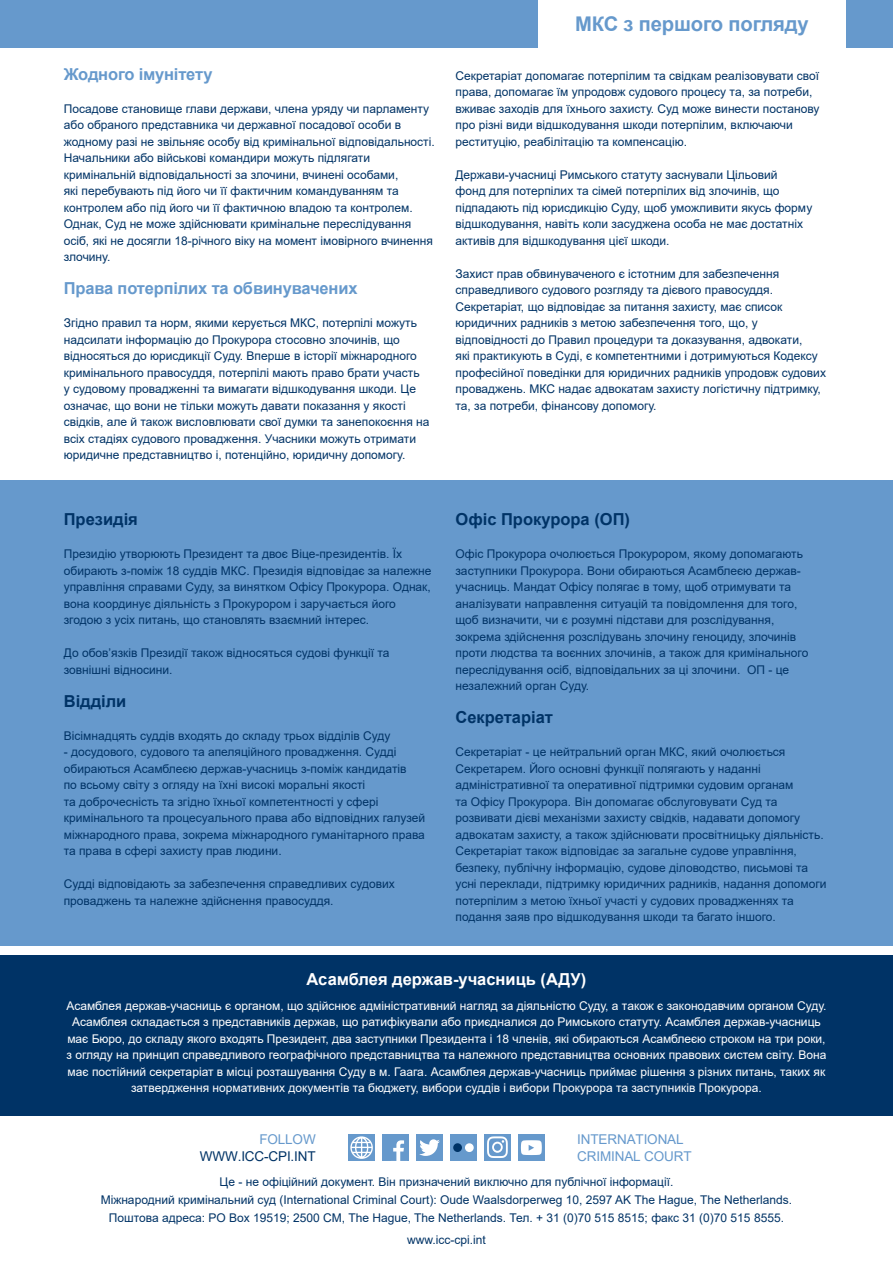
<style>
.page{position:relative;width:893px;height:1263px;background:#fff}
.page>*{position:absolute;margin:0;border:0;box-sizing:border-box;transform-origin:0 0}
.Heading{font:700 20.25px "Arial";letter-spacing:-.01em;color:#69c}
.Heading-2{font:700 16.5px "Arial";letter-spacing:-.01em;color:#69c}
.t1{font:700 16.5px "Arial";color:#036}
.t2{font:700 16.5px "Arial";color:#fff}
.t3{font:13.5px/16.5px "Arial";letter-spacing:-.01em;color:#69c}
.t4{font:13.5px/16.5px "Arial";letter-spacing:-.01em;color:#036;text-align:right}
.technical{font:12px/16.5px "Arial";color:#036}
.t5{font:12px/16.5px "Arial";color:#fff;text-align:center}
.s1{color:#69c}
</style>
<div class="page">
<div style="left:0;top:0;width:538px;height:48px;background:#69c"></div>
<div style="left:846px;top:0;width:47px;height:48px;background:#69c"></div>
<div style="left:0;top:955px;width:893px;height:161px;background:#036"></div>
<div style="left:0;top:480px;width:893px;height:466px;background:#69c"></div>
<div style="left:518px;top:1134px;width:27px;height:27px;background:#69c"></div>
<svg style="left:521px;top:1140px;width:21px;height:15px"></svg>
<div style="left:348px;top:1134px;width:27px;height:27px;background:#69c"></div>
<svg style="left:350px;top:1136px;width:23px;height:23px"></svg>
<div style="left:382px;top:1134px;width:27px;height:27px;background:#69c"></div>
<svg style="left:393px;top:1140px;width:14px;height:21px"></svg>
<div style="left:416px;top:1134px;width:27px;height:27px;background:#69c"></div>
<svg style="left:419px;top:1139px;width:21px;height:17px"></svg>
<div style="left:450px;top:1134px;width:27px;height:27px;background:#69c"></div>
<div style="left:465px;top:1143px;width:9px;height:9px;background:#fff;border-radius:50%"></div>
<div style="left:453px;top:1143px;width:9px;height:9px;background:#036;border-radius:50%"></div>
<div style="left:484px;top:1134px;width:27px;height:27px;background:#69c"></div>
<svg style="left:487px;top:1136px;width:21px;height:22px"></svg>
<p class="Heading-2" style="left:64px;top:62px;width:150px">Жодного імунітету</p>
<p class="technical" style="left:64px;top:100px;width:373px">Посадове становище глави держави, члена уряду чи парламенту або обраного представника чи державної посадової особи в жодному разі не звільняє особу від кримінальної відповідальності.<br>Начальники або військові командири можуть підлягати кримінальній відповідальності за злочини, вчинені особами,<br>які перебувають під його чи її фактичним командуванням та контролем або під його чи її фактичною владою та контролем.<br>Однак, Суд не може здійснювати кримінальне переслідування осіб, які не досягли 18-річного віку на момент імовірного вчинення злочину.</p>
<p class="Heading-2" style="left:64px;top:277px;width:295px">Права потерпілих та обвинувачених</p>
<p class="technical" style="left:64px;top:315px;width:367px">Згідно правил та норм, якими керується МКС, потерпілі можуть надсилати інформацію до Прокурора стосовно злочинів, що відносяться до юрисдикції Суду. Вперше в історії міжнародного кримінального правосуддя, потерпілі мають право брати участь<br>у судовому провадженні та вимагати відшкодування шкоди. Це означає, що вони не тільки можуть давати показання у якості свідків, але й також висловлювати свої думки та занепокоєння на всіх стадіях судового провадження. Учасники можуть отримати юридичне представництво і, потенційно, юридичну допомогу.</p>
<p class="t1" style="left:64px;top:508px;width:76px">Президія</p>
<p class="technical" style="left:64px;top:546px;width:369px">Президію утворюють Президент та двоє Віце-президентів. Їх обирають з-поміж 18 суддів МКС. Президія відповідає за належне управління справами Суду, за винятком Офісу Прокурора. Однак, вона координує діяльність з Прокурором і заручається його згодою з усіх питань, що становлять взаємний інтерес.</p>
<p class="technical" style="left:64px;top:645px;width:327px">До обов’язків Президії також відносяться судові функції та зовнішні відносини.</p>
<p class="t1" style="left:64px;top:689px;width:64px">Відділи</p>
<p class="technical" style="left:64px;top:727px;width:328px">Вісімнадцять суддів входять до складу трьох відділів Суду</p>
<p class="technical" style="left:64px;top:744px;width:363px">- досудового, судового та апеляційного провадження. Судді обираються Асамблеєю держав-учасниць з-поміж кандидатів<br>по всьому світу з огляду на їхні високі моральні якості<br>та доброчесність та згідно їхньої компетентності у сфері кримінального та процесуального права або відповідних галузей міжнародного права, зокрема міжнародного гуманітарного права та права в сфері захисту прав людини.</p>
<p class="technical" style="left:64px;top:876px;width:333px">Судді відповідають за забезпечення справедливих судових проваджень та належне здійснення правосуддя.</p>
<p class="Heading" style="left:575px;top:10px;width:235px">МКС з першого погляду</p>
<p class="technical" style="left:455px;top:67px;width:365px">Секретаріат допомагає потерпілим та свідкам реалізовувати свої права, допомагає їм упродовж судового процесу та, за потреби, вживає заходів для їхнього захисту. Суд може винести постанову про різні види відшкодування шкоди потерпілим, включаючи реституцію, реабілітацію та компенсацію.</p>
<p class="technical" style="left:455px;top:166px;width:358px">Держави-учасниці Римського статуту заснували Цільовий<br>фонд для потерпілих та сімей потерпілих від злочинів, що підпадають під юрисдикцію Суду, щоб уможливити якусь форму відшкодування, навіть коли засуджена особа не має достатніх активів для відшкодування цієї шкоди.</p>
<p class="technical" style="left:455px;top:265px;width:372px">Захист прав обвинуваченого є істотним для забезпечення справедливого судового розгляду та дієвого правосуддя.<br>Секретаріат, що відповідає за питання захисту, має список юридичних радників з метою забезпечення того, що, у відповідності до Правил процедури та доказування, адвокати,<br>які практикують в Суді, є компетентними і дотримуються Кодексу професійної поведінки для юридичних радників упродовж судових проваджень. МКС надає адвокатам захисту логістичну підтримку, та, за потреби, фінансову допомогу.</p>
<p class="t1" style="left:455px;top:508px;width:176px">Офіс Прокурора (ОП)</p>
<p class="technical" style="left:455px;top:546px;width:354px">Офіс Прокурора очолюється Прокурором, якому допомагають заступники Прокурора. Вони обираються Асамблеєю держав&shy;учасниць. Мандат Офісу полягає в тому, щоб отримувати та аналізувати направлення ситуацій та повідомлення для того, щоб визначити, чи є розумні підстави для розслідування, зокрема здійснення розслідувань злочину геноциду, злочинів проти людства та воєнних злочинів, а також для кримінального переслідування осіб, відповідальних за ці злочини. ОП - це незалежний орган Суду.</p>
<p class="t1" style="left:455px;top:706px;width:99px">Секретаріат</p>
<p class="technical" style="left:455px;top:744px;width:373px">Секретаріат - це нейтральний орган МКС, який очолюється Секретарем. Його основні функції полягають у наданні адміністративної та оперативної підтримки судовим органам<br>та Офісу Прокурора. Він допомагає обслуговувати Суд та розвивати дієві механізми захисту свідків, надавати допомогу адвокатам захисту, а також здійснювати просвітницьку діяльність.<br>Секретаріат також відповідає за загальне судове управління, безпеку, публічну інформацію, судове діловодство, письмові та усні переклади, підтримку юридичних радників, надання допомоги потерпілим з метою їхньої участі у судових провадженнях та подання заяв про відшкодування шкоди та багато іншого.</p>
<p class="t2" style="left:307px;top:967px;width:281px">Асамблея держав-учасниць (АДУ)</p>
<p class="t5" style="left:66px;top:997px;width:761px">Асамблея держав-учасниць є органом, що здійснює адміністративний нагляд за діяльністю Суду, а також є законодавчим органом Суду.<br>Асамблея складається з представників держав, що ратифікували або приєдналися до Римського статуту. Асамблея держав-учасниць має Бюро, до складу якого входять Президент, два заступники Президента і 18 членів, які обираються Асамблеєю строком на три роки, з огляду на принцип справедливого географічного представництва та належного представництва основних правових систем світу. Вона має постійний секретаріат в місці розташування Суду в м. Гаага. Асамблея держав-учасниць приймає рішення з різних питань, таких як затвердження нормативних документів та бюджету, вибори суддів і вибори Прокурора та заступників Прокурора.</p>
<p class="t4" style="left:200px;top:1131px;width:117px"><span class="s1">FOLLOW<br></span>WWW.ICC-CPI.INT</p>
<p class="t3" style="left:577px;top:1131px;width:116px">INTERNATIONAL<br>CRIMINAL COURT</p>
<p class="technical" style="left:220px;top:1173px;width:455px">Це - не офіційний документ. Він призначений виключно для публічної інформації.</p>
<p class="technical" style="left:101px;top:1191px;width:693px">Міжнародний кримінальний суд (International Criminal Court): Oude Waalsdorperweg 10, 2597 AK The Hague, The Netherlands.</p>
<p class="technical" style="left:109px;top:1209px;width:677px">Поштова адреса: PO Box 19519; 2500 CM, The Hague, The Netherlands. Тел. + 31 (0)70 515 8515; факс 31 (0)70 515 8555.</p>
<p class="technical" style="left:407px;top:1231px;width:80px">www.icc-cpi.int</p>
</div>
